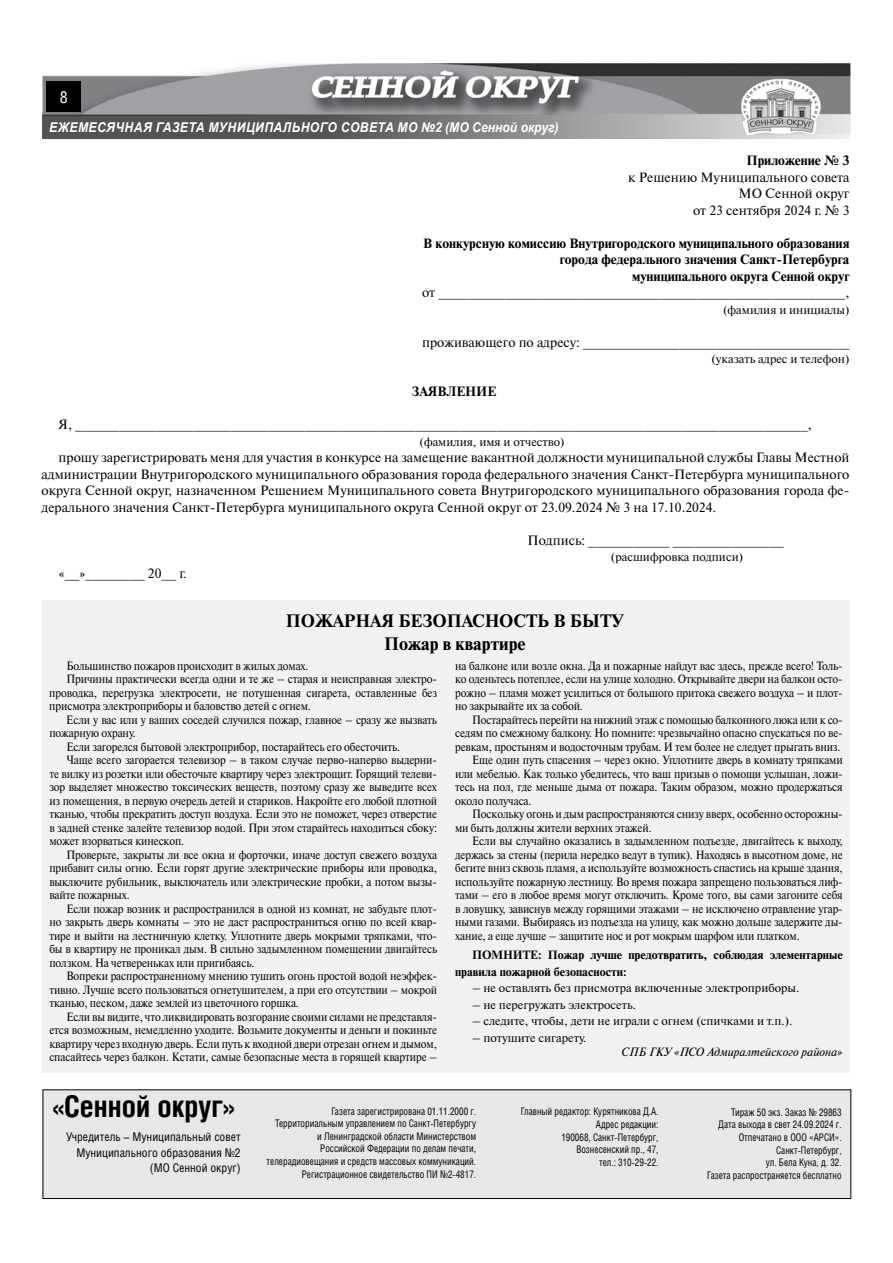
<style>
.page{position:relative;width:893px;height:1263px;background:#fff}
.page>*{position:absolute;margin:0;border:0;box-sizing:border-box;transform-origin:0 0}
.t1{font:700 30px "Helios Cond";color:#000}
.t2{font:700 18px/22.5px "Newton C";color:#000;text-align:center}
.t3{font:16.5px "Helios Cond";color:#fff}
.t4{font:13.5px/16.5px "Newton C";color:#000;text-align:right}
.t5{font:700 13.5px/16.5px "Newton C";color:#000;text-align:right}
.t6{font:italic 700 13.5px "Arial";letter-spacing:.035em;color:#fff;scale:.9 1}
.t7{font:12px/13.5px "Newton C";letter-spacing:-.01em;color:#000;text-align:justify;scale:.9 1}
.t8{font:12px "Newton C";letter-spacing:-.01em;color:#000}
.t9{font:700 12px/16.5px "Newton C";color:#000}
.t10{font:12px/15.8px "Helios Cond";color:#000;text-align:right}
.t11{font:italic 12px "Newton C";color:#000}
.t12{font:10.5px/12.6px "Helios Cond";color:#000;text-align:right;scale:.9 1}
</style>
<div class="page">
<svg style="left:42px;top:114px;width:809px;height:25px"></svg>
<img style="left:43px;top:63px;width:807px;height:72px">
<div style="left:46px;top:81px;width:35px;height:30px;background:#000"></div>
<div style="left:42px;top:1089px;width:810px;height:110px;background:#e6e7e8"></div>
<div style="left:43px;top:600px;width:807px;height:473px;background:#f1f1f2"></div>
<h3 class="t3" style="left:60px;top:87px;width:9px">8</h3>
<p class="t6" style="left:49px;top:119px;width:567px">Ежемесячная газета Муниципального совета МО №2 (МО Сенной округ)</p>
<p class="t5" style="left:746px;top:152px;width:105px">Приложение № 3</p>
<p class="t4" style="left:628px;top:169px;width:223px">к Решению Муниципального совета<br>МО Сенной округ<br>от 23 сентября 2024 г. № 3</p>
<p class="t5" style="left:423px;top:235px;width:428px">В конкурсную комиссию Внутригородского муниципального образования города федерального значения Санкт-Петербурга<br>муниципального округа Сенной округ</p>
<p class="t4" style="left:422px;top:284px;width:429px">от _______________________________________________________,</p>
<p class="t8" style="left:723px;top:303px;width:128px">(фамилия и инициалы)</p>
<p class="t4" style="left:422px;top:334px;width:429px">проживающего по адресу: ____________________________________</p>
<p class="t8" style="left:711px;top:353px;width:139px">(указать адрес и телефон)</p>
<p class="t5" style="left:412px;top:383px;width:86px">ЗАЯВЛЕНИЕ</p>
<p class="t4" style="left:59px;top:416px;width:755px">Я, ___________________________________________________________________________________________________,</p>
<p class="t8" style="left:420px;top:435px;width:147px">(фамилия, имя и отчество)</p>
<p class="t4" style="left:42px;top:449px;width:809px;text-align:justify;text-indent:17px">прошу зарегистрировать меня для участия в конкурсе на замещение вакантной должности муниципальной службы Главы Местной администрации Внутригородского муниципального образования города федерального значения Санкт-Петербурга муниципального округа Сенной округ, назначенном Решением Муниципального совета Внутригородского муниципального образования города фе&shy;дерального значения Санкт-Петербурга муниципального округа Сенной округ от 23.09.2024 № 3 на 17.10.2024.</p>
<p class="t4" style="left:528px;top:532px;width:258px">Подпись: ___________ _______________</p>
<p class="t8" style="left:611px;top:551px;width:134px">(расшифровка подписи)</p>
<p class="t4" style="left:59px;top:565px;width:130px">«__»________ 20__ г.</p>
<h2 class="t2" style="left:286px;top:610px;width:339px">ПОЖАРНАЯ БЕЗОПАСНОСТЬ В БЫТУ<br>Пожар в квартире</h2>
<p class="t7" style="left:66px;top:659px;width:271px">Большинство пожаров происходит в жилых домах.</p>
<p class="t7" style="left:66px;top:672px;width:413px">Причины практически всегда одни и те же – старая и неисправная электро-</p>
<p class="t7" style="left:49px;top:686px;width:432px">проводка, перегрузка электросети, не потушенная сигарета, оставленные без</p>
<p class="t7" style="left:49px;top:699px;width:292px">присмотра электроприборы и баловство детей с огнем.</p>
<p class="t7" style="left:66px;top:713px;width:413px">Если у вас или у ваших соседей случился пожар, главное – сразу же вызвать</p>
<p class="t7" style="left:49px;top:726px;width:97px">пожарную охрану.</p>
<p class="t7" style="left:66px;top:740px;width:372px">Если загорелся бытовой электроприбор, постарайтесь его обесточить.</p>
<p class="t7" style="left:66px;top:753px;width:413px">Чаще всего загорается телевизор – в таком случае перво-наперво выдерни-</p>
<p class="t7" style="left:49px;top:767px;width:432px">те вилку из розетки или обесточьте квартиру через электрощит. Горящий телеви-</p>
<p class="t7" style="left:49px;top:780px;width:432px">зор выделяет множество токсических веществ, поэтому сразу же выведите всех</p>
<p class="t7" style="left:49px;top:794px;width:432px">из помещения, в первую очередь детей и стариков. Накройте его любой плотной</p>
<p class="t7" style="left:49px;top:807px;width:432px">тканью, чтобы прекратить доступ воздуха. Если это не поможет, через отверстие</p>
<p class="t7" style="left:49px;top:821px;width:432px">в задней стенке залейте телевизор водой. При этом старайтесь находиться сбоку:</p>
<p class="t7" style="left:49px;top:834px;width:151px">может взорваться кинескоп.</p>
<p class="t7" style="left:66px;top:848px;width:413px">Проверьте, закрыты ли все окна и форточки, иначе доступ свежего воздуха</p>
<p class="t7" style="left:49px;top:861px;width:432px">прибавит силы огню. Если горят другие электрические приборы или проводка,</p>
<p class="t7" style="left:49px;top:875px;width:432px">выключите рубильник, выключатель или электрические пробки, а потом вызы-</p>
<p class="t7" style="left:49px;top:888px;width:91px">вайте пожарных.</p>
<p class="t7" style="left:66px;top:902px;width:413px">Если пожар возник и распространился в одной из комнат, не забудьте плот-</p>
<p class="t7" style="left:49px;top:915px;width:432px">но закрыть дверь комнаты – это не даст распространиться огню по всей квар-</p>
<p class="t7" style="left:49px;top:929px;width:432px">тире и выйти на лестничную клетку. Уплотните дверь мокрыми тряпками, что-</p>
<p class="t7" style="left:49px;top:942px;width:432px">бы в квартиру не проникал дым. В сильно задымленном помещении двигайтесь</p>
<p class="t7" style="left:49px;top:956px;width:229px">ползком. На четвереньках или пригибаясь.</p>
<p class="t7" style="left:66px;top:969px;width:413px">Вопреки распространенному мнению тушить огонь простой водой неэффек-</p>
<p class="t7" style="left:49px;top:983px;width:432px">тивно. Лучше всего пользоваться огнетушителем, а при его отсутствии – мокрой</p>
<p class="t7" style="left:49px;top:996px;width:279px">тканью, песком, даже землей из цветочного горшка.</p>
<p class="t7" style="left:66px;top:1010px;width:413px">Если вы видите, что ликвидировать возгорание своими силами не представля-</p>
<p class="t7" style="left:49px;top:1023px;width:432px">ется возможным, немедленно уходите. Возьмите документы и деньги и покиньте</p>
<p class="t7" style="left:49px;top:1037px;width:432px">квартиру через входную дверь. Если путь к входной двери отрезан огнем и дымом,</p>
<p class="t7" style="left:49px;top:1050px;width:432px">спасайтесь через балкон. Кстати, самые безопасные места в горящей квартире –</p>
<p class="t7" style="left:455px;top:659px;width:432px">на балконе или возле окна. Да и пожарные найдут вас здесь, прежде всего! Толь&shy;ко оденьтесь потеплее, если на улице холодно. Открывайте двери на балкон осто&shy;рожно – пламя может усилиться от большого притока свежего воздуха – и плот&shy;но закрывайте их за собой.</p>
<p class="t7" style="left:472px;top:713px;width:413px">Постарайтесь перейти на нижний этаж с помощью балконного люка или к со-</p>
<p class="t7" style="left:455px;top:726px;width:432px">седям по смежному балкону. Но помните: чрезвычайно опасно спускаться по ве-</p>
<p class="t7" style="left:455px;top:740px;width:430px">ревкам, простыням и водосточным трубам. И тем более не следует прыгать вниз.</p>
<p class="t7" style="left:472px;top:753px;width:413px">Еще один путь спасения – через окно. Уплотните дверь в комнату тряпками</p>
<p class="t7" style="left:455px;top:767px;width:432px">или мебелью. Как только убедитесь, что ваш призыв о помощи услышан, ложи-</p>
<p class="t7" style="left:455px;top:780px;width:432px">тесь на пол, где меньше дыма от пожара. Таким образом, можно продержаться</p>
<p class="t7" style="left:455px;top:794px;width:86px">около получаса.</p>
<p class="t7" style="left:472px;top:807px;width:413px">Поскольку огонь и дым распространяются снизу вверх, особенно осторожны-</p>
<p class="t7" style="left:455px;top:821px;width:220px">ми быть должны жители верхних этажей.</p>
<p class="t7" style="left:472px;top:834px;width:413px">Если вы случайно оказались в задымленном подъезде, двигайтесь к выходу,</p>
<p class="t7" style="left:455px;top:848px;width:432px">держась за стены (перила нередко ведут в тупик). Находясь в высотном доме, не</p>
<p class="t7" style="left:455px;top:861px;width:432px">бегите вниз сквозь пламя, а используйте возможность спастись на крыше здания,</p>
<p class="t7" style="left:455px;top:875px;width:432px">используйте пожарную лестницу. Во время пожара запрещено пользоваться лиф-</p>
<p class="t7" style="left:455px;top:888px;width:432px">тами – его в любое время могут отключить. Кроме того, вы сами загоните себя</p>
<p class="t7" style="left:455px;top:902px;width:432px">в ловушку, зависнув между горящими этажами – не исключено отравление угар-</p>
<p class="t7" style="left:455px;top:915px;width:432px">ными газами. Выбираясь из подъезда на улицу, как можно дольше задержите ды-</p>
<p class="t7" style="left:455px;top:929px;width:384px">хание, а еще лучше – защитите нос и рот мокрым шарфом или платком.</p>
<p class="t9" style="left:455px;top:947px;width:389px;text-indent:17px">ПОМНИТЕ: Пожар лучше предотвратить, соблюдая элементарные правила пожарной безопасности:</p>
<p class="t8" style="left:472px;top:982px;width:329px">– не оставлять без присмотра включенные электроприборы.</p>
<p class="t8" style="left:472px;top:998px;width:166px">– не перегружать электросеть.</p>
<p class="t8" style="left:472px;top:1015px;width:322px">– следите, чтобы, дети не играли с огнем (спичками и т.п.).</p>
<p class="t8" style="left:472px;top:1031px;width:116px">– потушите сигарету.</p>
<p class="t11" style="left:622px;top:1046px;width:222px">СПБ ГКУ «ПСО Адмиралтейского района»</p>
<h1 class="t1" style="left:53px;top:1088px;width:183px">«Сенной округ»</h1>
<p class="t10" style="left:66px;top:1128px;width:176px">Учредитель – Муниципальный совет<br>Муниципального образования №2 (МО Сенной округ)</p>
<p class="t12" style="left:267px;top:1104px;width:234px">Газета зарегистрирована 01.11.2000 г.<br>Территориальным управлением по Санкт-Петербургу<br>и Ленинградской области Министерством<br>Российской Федерации по делам печати, телерадиовещания и средств массовых коммуникаций.<br>Регистрационное свидетельство ПИ №2-4817.</p>
<p class="t12" style="left:521px;top:1105px;width:155px">Главный редактор: Курятникова Д.А.<br>Адрес редакции:<br>190068, Санкт-Петербург,<br>Вознесенский пр., 47,<br>тел.: 310-29-22.</p>
<p class="t12" style="left:707px;top:1105px;width:151px">Тираж 50 экз. Заказ № 29863<br>Дата выхода в свет 24.09.2024 г.<br>Отпечатано в ООО «АРСИ».<br>Санкт-Петербург,<br>ул. Бела Куна, д. 32.<br>Газета распространяется бесплатно</p>
</div>
